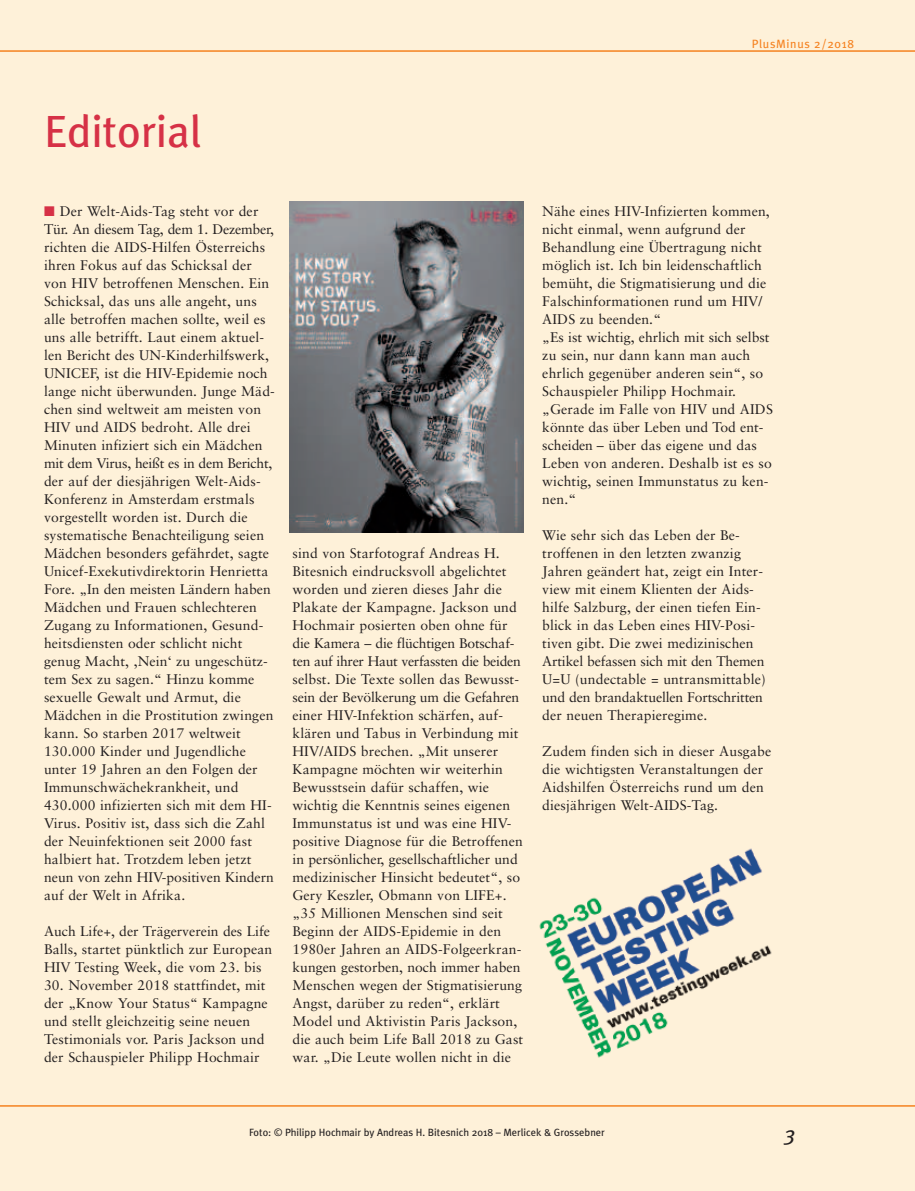
<style>
.page{position:relative;width:915px;height:1191px;background:#fff}
.page>*{position:absolute;margin:0;border:0;box-sizing:border-box;transform-origin:0 0}
.t1{font:45px "Meta Plus";letter-spacing:-.005em;color:#d63146}
.t2{font:italic 21px "Meta Plus";color:#231f20}
.t3{font:13.95px/18px "Sabon";letter-spacing:.01em;color:#231f20}
.t4{font:12px "Meta Plus";letter-spacing:.055em;color:#f58220}
.t5{font:10.5px "Meta Plus";color:#231f20}
.s1{color:#d63146}
</style>
<div class="page">
<div style="left:0;top:0;width:914px;height:1191px;background:#fef1d9"></div>
<hr style="left:0;top:0;width:1px;height:1191px;background:#dbd0cb">
<hr style="left:0;top:50px;width:914px;height:2px;background:#f58220">
<hr style="left:0;top:1105px;width:914px;height:1px;background:#f58220">
<img style="left:289px;top:202px;width:234px;height:330px">
<img style="left:539px;top:848px;width:233px;height:210px">
<p class="t4" style="left:751px;top:37px;width:104px">PlusMinus 2/2018</p>
<h1 class="t1" style="left:44px;top:106px;width:159px">Editorial</h1>
<p class="t3" style="left:44px;top:203px;width:232px"><span class="s1">■</span> Der Welt-Aids-Tag steht vor der Tür. An diesem Tag, dem 1. Dezember, richten die AIDS-Hilfen Österreichs ihren Fokus auf das Schicksal der von HIV betroffenen Menschen. Ein Schicksal, das uns alle angeht, uns alle betroffen machen sollte, weil es uns alle betrifft. Laut einem aktuel&shy;len Bericht des UN-Kinderhilfswerk, UNICEF, ist die HIV-Epidemie noch lange nicht überwunden. Junge Mäd&shy;chen sind weltweit am meisten von HIV und AIDS bedroht. Alle drei Minuten infiziert sich ein Mädchen mit dem Virus, heißt es in dem Bericht, der auf der diesjährigen Welt-Aids-Konferenz in Amsterdam erstmals vorgestellt worden ist. Durch die systematische Benachteiligung seien Mädchen besonders gefährdet, sagte Unicef-Exekutivdirektorin Henrietta Fore. „In den meisten Ländern haben Mädchen und Frauen schlechteren Zugang zu Informationen, Gesund&shy;heitsdiensten oder schlicht nicht genug Macht, ,Nein‘ zu ungeschütz&shy;tem Sex zu sagen.“ Hinzu komme sexuelle Gewalt und Armut, die Mädchen in die Prostitution zwingen kann. So starben 2017 weltweit 130.000 Kinder und Jugendliche unter 19 Jahren an den Folgen der Immunschwächekrankheit, und 430.000 infizierten sich mit dem HI-Virus. Positiv ist, dass sich die Zahl der Neuinfektionen seit 2000 fast halbiert hat. Trotzdem leben jetzt neun von zehn HIV-positiven Kindern auf der Welt in Afrika.</p>
<p class="t3" style="left:44px;top:923px;width:229px">Auch Life+, der Trägerverein des Life<br>Balls, startet pünktlich zur European<br>HIV Testing Week, die vom 23. bis</p>
<p class="t3" style="left:44px;top:977px;width:225px">30. November 2018 stattfindet, mit der „Know Your Status“ Kampagne und stellt gleichzeitig seine neuen Testimonials vor. Paris Jackson und der Schauspieler Philipp Hochmair</p>
<p class="t3" style="left:292px;top:545px;width:232px">sind von Starfotograf Andreas H.<br>Bitesnich eindrucksvoll abgelichtet worden und zieren dieses Jahr die Plakate der Kampagne. Jackson und Hochmair posierten oben ohne für die Kamera – die flüchtigen Botschaf&shy;ten auf ihrer Haut verfassten die beiden selbst. Die Texte sollen das Bewusst&shy;sein der Bevölkerung um die Gefahren einer HIV-Infektion schärfen, auf&shy;klären und Tabus in Verbindung mit HIV/AIDS brechen. „Mit unserer Kampagne möchten wir weiterhin Bewusstsein dafür schaffen, wie wichtig die Kenntnis seines eigenen Immunstatus ist und was eine HIV&shy;positive Diagnose für die Betroffenen in persönlicher, gesellschaftlicher und medizinischer Hinsicht bedeutet“, so Gery Keszler, Obmann von LIFE+. „35 Millionen Menschen sind seit Beginn der AIDS-Epidemie in den 1980er Jahren an AIDS-Folgeerkran&shy;kungen gestorben, noch immer haben Menschen wegen der Stigmatisierung Angst, darüber zu reden“, erklärt Model und Aktivistin Paris Jackson, die auch beim Life Ball 2018 zu Gast war. „Die Leute wollen nicht in die</p>
<p class="t3" style="left:542px;top:203px;width:232px">Nähe eines HIV-Infizierten kommen, nicht einmal, wenn aufgrund der<br>Behandlung eine Übertragung nicht möglich ist. Ich bin leidenschaftlich bemüht, die Stigmatisierung und die<br>Falschinformationen rund um HIV/<br>AIDS zu beenden.“<br>„Es ist wichtig, ehrlich mit sich selbst zu sein, nur dann kann man auch ehrlich gegenüber anderen sein“, so<br>Schauspieler Philipp Hochmair. „Gerade im Falle von HIV und AIDS könnte das über Leben und Tod ent&shy;scheiden – über das eigene und das<br>Leben von anderen. Deshalb ist es so wichtig, seinen Immunstatus zu ken&shy;nen.“</p>
<p class="t3" style="left:542px;top:527px;width:225px">Wie sehr sich das Leben der Be&shy;troffenen in den letzten zwanzig Jahren geändert hat, zeigt ein Inter&shy;view mit einem Klienten der Aids&shy;hilfe Salzburg, der einen tiefen Ein&shy;blick in das Leben eines HIV-Posi&shy;tiven gibt. Die zwei medizinischen Artikel befassen sich mit den Themen U=U (undectable = untransmittable) und den brandaktuellen Fortschritten der neuen Therapieregime.</p>
<p class="t3" style="left:542px;top:743px;width:230px">Zudem finden sich in dieser Ausgabe die wichtigsten Veranstaltungen der Aidshilfen Österreichs rund um den diesjährigen Welt-AIDS-Tag.</p>
<p class="t5" style="left:249px;top:1126px;width:357px">Foto: © Philipp Hochmair by Andreas H. Bitesnich 2018 – Merlicek &amp; Grossebner</p>
<h2 class="t2" style="left:784px;top:1121px;width:13px">3</h2>
</div>
